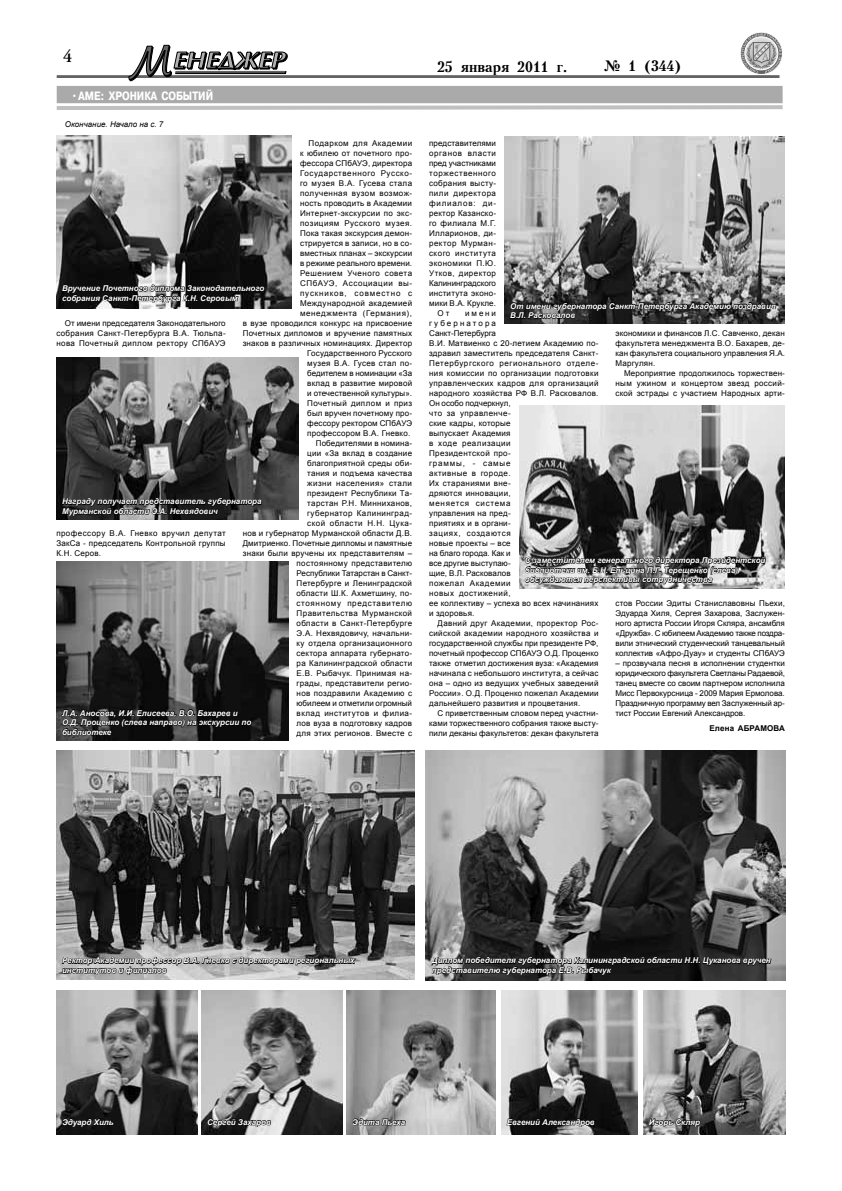
<style>
.page{position:relative;width:842px;height:1191px;background:#fff}
.page>*{position:absolute;margin:0;border:0;box-sizing:border-box;transform-origin:0 0}
.t1{font:600 18px "Adobe Garamond Pro";color:#000}
.t2{font:15px "Petersburg Bold Cyrillic";color:#000}
.t3{font:700 12px "Pragmatica Cond C";color:#fff}
.t4{font:8px/10px "Arial";letter-spacing:.03em;color:#000;text-align:justify}
.t5{font:italic 700 8px/9.6px "Arial";color:#fff}
.t6{font:8px "Arial";letter-spacing:.06em;color:#000}
.t7{font:8px "Arial";letter-spacing:.075em;color:#000}
.t8{font:italic 8px "Arial";color:#000}
.t9{font:8px "Arial";letter-spacing:-.005em;color:#000}
.t10{font:8px "Arial";color:#000}
.t11{font:8px "Arial";letter-spacing:.055em;color:#000}
.t12{font:8px "Arial";letter-spacing:.065em;color:#000}
.t13{font:700 8px "Arial";letter-spacing:.02em;color:#000}
.t14{font:8px "Arial";letter-spacing:.095em;color:#000}
</style>
<div class="page">
<div style="left:57px;top:86px;width:725px;height:17px;background:#aaa"></div>
<svg style="left:56px;top:103px;width:727px;height:7px"></svg>
<img style="left:56px;top:136px;width:236px;height:172px">
<img style="left:505px;top:137px;width:280px;height:187px">
<img style="left:56px;top:358px;width:243px;height:161px">
<img style="left:519px;top:406px;width:266px;height:182px">
<img style="left:426px;top:750px;width:360px;height:230px">
<img style="left:56px;top:990px;width:141px;height:144px">
<img style="left:201px;top:990px;width:141px;height:144px">
<img style="left:347px;top:990px;width:149px;height:144px">
<img style="left:501px;top:990px;width:137px;height:144px">
<img style="left:643px;top:990px;width:142px;height:144px">
<img style="left:56px;top:561px;width:232px;height:179px">
<img style="left:56px;top:750px;width:359px;height:229px">
<svg style="left:61px;top:282px;width:205px;height:26px;background:#2a2a2a"></svg>
<svg style="left:61px;top:497px;width:201px;height:22px;background:#242424"></svg>
<svg style="left:61px;top:708px;width:191px;height:28px;background:#161616"></svg>
<svg style="left:61px;top:954px;width:296px;height:24px;background:#888"></svg>
<svg style="left:61px;top:1117px;width:54px;height:12px"></svg>
<svg style="left:207px;top:1117px;width:65px;height:10px"></svg>
<svg style="left:352px;top:1117px;width:54px;height:9px"></svg>
<svg style="left:506px;top:1117px;width:90px;height:10px"></svg>
<svg style="left:648px;top:1117px;width:53px;height:10px"></svg>
<svg style="left:430px;top:954px;width:342px;height:24px;background:#292929"></svg>
<svg style="left:524px;top:554px;width:243px;height:33px;background:#595959"></svg>
<svg style="left:509px;top:300px;width:268px;height:19px;background:#2f2f2f"></svg>
<hr style="left:57px;top:75px;width:722px;height:3px;background:#636363">
<svg style="left:740px;top:32px;width:42px;height:42px"></svg>
<svg style="left:128px;top:45px;width:160px;height:36px"></svg>
<h1 class="t1" style="left:63px;top:46px;width:11px">4</h1>
<h3 class="t3" style="left:70px;top:89px;width:144px">•АМЕ: хроника событий</h3>
<p class="t8" style="left:65px;top:119px;width:100px">Окончание. Начало на с. 7</p>
<h2 class="t2" style="left:437px;top:58px;width:132px">25 января 2011 г.</h2>
<h2 class="t2" style="left:604px;top:57px;width:79px">№ 1 (344)</h2>
<p class="t4" style="left:243px;top:138px;width:171px;text-align:right">Подарком для Академии<br>к юбилею от почетного про-<br>фессора СПбАУЭ, директора<br>Государственного Русско-<br>го музея В.А. Гусева стала<br>полученная вузом возмож-<br>ность проводить в Академии<br>Интернет-экскурсии по экс-<br>позициям Русского музея.<br>Пока такая экскурсия демон-<br>стрируется в записи, но в со-<br>вместных планах – экскурсии<br>в режиме реального времени.<br>Решением Ученого совета<br>СПбАУЭ, Ассоциации вы-<br>пускников, совместно с<br>Международной академией менеджмента (Германия),<br>в вузе проводился конкурс на присвоение<br>Почетных дипломов и вручение памятных знаков в различных номинациях. Директор<br>Государственного Русского<br>музея В.А. Гусев стал по-<br>бедителем в номинации «За<br>вклад в развитие мировой<br>и отечественной культуры».<br>Почетный диплом и приз<br>был вручен почетному про-<br>фессору ректором СПбАУЭ<br>профессором В.А. Гневко.<br>Победителями в номина-<br>ции «За вклад в создание<br>благоприятной среды оби-<br>тания и подъема качества<br>жизни населения» стали<br>президент Республики Та-<br>тарстан Р.Н. Минниханов,<br>губернатор Калининград-<br>ской области Н.Н. Цука-<br>нов и губернатор Мурманской области Д.В.<br>Дмитриенко. Почетные дипломы и памятные знаки были вручены их представителям – постоянному представителю<br>Республики Татарстан в Санкт-<br>Петербурге и Ленинградской<br>области Ш.К. Ахметшину, по-<br>стоянному представителю<br>Правительства Мурманской<br>области в Санкт-Петербурге<br>Э.А. Нехвядовичу, начальни-<br>ку отдела организационного<br>сектора аппарата губернато-<br>ра Калининградской области<br>Е.В. Рыбачук. Принимая на-<br>грады, представители регио-<br>нов поздравили Академию с<br>юбилеем и отметили огромный<br>вклад институтов и филиа-<br>лов вуза в подготовку кадров<br>для этих регионов. Вместе с</p>
<p class="t4" style="left:429px;top:138px;width:68px">представителями</p>
<p class="t7" style="left:429px;top:147px;width:68px">органов власти</p>
<p class="t10" style="left:429px;top:157px;width:68px">пред участниками</p>
<p class="t7" style="left:429px;top:167px;width:68px">торжественного</p>
<p class="t4" style="left:429px;top:178px;width:68px">собрания высту-</p>
<p class="t12" style="left:429px;top:187px;width:68px">пили директора</p>
<p class="t14" style="left:429px;top:197px;width:68px">филиалов: ди-</p>
<p class="t4" style="left:429px;top:208px;width:68px">ректор Казанско-</p>
<p class="t4" style="left:429px;top:218px;width:68px">го филиала М.Г.</p>
<p class="t4" style="left:429px;top:228px;width:68px">Илларионов, ди-</p>
<p class="t6" style="left:429px;top:237px;width:68px">ректор Мурман-</p>
<p class="t6" style="left:429px;top:247px;width:68px">ского института</p>
<p class="t6" style="left:429px;top:257px;width:68px">экономики П.Ю.</p>
<p class="t11" style="left:429px;top:267px;width:68px">Утков, директор</p>
<p class="t9" style="left:429px;top:277px;width:68px">Калининградского</p>
<p class="t4" style="left:429px;top:288px;width:68px">института эконо-</p>
<p class="t4" style="left:429px;top:298px;width:68px">мики В.А. Крукле.</p>
<p class="t4" style="left:438px;top:308px;width:13px">От</p>
<p class="t5" style="left:62px;top:284px;width:204px">Вручение Почетного диплома Законодательного собрания Санкт-Петербурга К.Н. Серовым</p>
<p class="t5" style="left:510px;top:301px;width:267px">От имени губернатора Санкт-Петербурга Академию поздравил<br>В.Л. Расковалов</p>
<p class="t4" style="left:429px;top:308px;width:171px;text-align:left;text-indent:36px">имени<br>губернатора<br>Санкт-Петербурга<br>В.И. Матвиенко с 20-летием Академию по&shy;здравил заместитель председателя Санкт-<br>Петербургского регионального отделе&shy;ния комиссии по организации подготовки управленческих кадров для организаций народного хозяйства РФ В.Л. Расковалов.<br>Он особо подчеркнул,<br>что за управленче-<br>ские кадры, которые<br>выпускает Академия<br>в ходе реализации<br>Президентской про-<br>граммы, - самые<br>активные в городе.<br>Их стараниями вне-<br>дряются инновации,<br>меняется система<br>управления на пред-<br>приятиях и в органи-<br>зациях, создаются<br>новые проекты – все<br>на благо города. Как и<br>все другие выступаю-<br>щие, В.Л. Расковалов<br>пожелал Академии<br>новых достижений,<br>ее коллективу – успеха во всех начинаниях и здоровья.</p>
<p class="t4" style="left:429px;top:618px;width:171px;text-indent:9px">Давний друг Академии, проректор Рос&shy;сийской академии народного хозяйства и государственной службы при президенте РФ, почетный профессор СПбАУЭ О.Д. Проценко также отметил достижения вуза: «Академия начинала с небольшого института, а сейчас она – одно из ведущих учебных заведений России». О.Д. Проценко пожелал Академии дальнейшего развития и процветания.</p>
<p class="t4" style="left:429px;top:708px;width:171px;text-indent:9px">С приветственным словом перед участни&shy;ками торжественного собрания также высту&shy;пили деканы факультетов: декан факультета</p>
<p class="t4" style="left:56px;top:318px;width:171px;text-indent:8px">От имени председателя Законодательного собрания Санкт-Петербурга В.А. Тюльпа&shy;нова Почетный диплом ректору СПбАУЭ</p>
<p class="t4" style="left:615px;top:328px;width:171px">экономики и финансов Л.С. Савченко, декан факультета менеджмента В.О. Бахарев, де&shy;кан факультета социального управления Я.А.<br>Маргулян.</p>
<p class="t4" style="left:615px;top:368px;width:171px;text-indent:9px">Мероприятие продолжилось торжествен&shy;ным ужином и концертом звезд россий&shy;ской эстрады с участием Народных арти-</p>
<p class="t5" style="left:62px;top:497px;width:201px">Награду получает представитель губернатора<br>Мурманской области Э.А. Нехвядович</p>
<p class="t4" style="left:56px;top:528px;width:171px">профессору В.А. Гневко вручил депутат ЗакСа - председатель Контрольной группы К.Н. Серов.</p>
<p class="t5" style="left:525px;top:556px;width:242px">С заместителем генерального директора Президентской библиотеки им. Б.Н. Ельцина П.Г. Терещенко (слева) обсуждаются перспективы сотрудничества</p>
<p class="t4" style="left:615px;top:598px;width:171px">стов России Эдиты Станиславовны Пьехи, Эдуарда Хиля, Сергея Захарова, Заслужен&shy;ного артиста России Игоря Скляра, ансамбля «Дружба». С юбилеем Академию также поздра&shy;вили этнический студенческий танцевальный коллектив «Афро-Дуау» и студенты СПбАУЭ</p>
<p class="t4" style="left:615px;top:658px;width:171px">– прозвучала песня в исполнении студентки юридического факультета Светланы Радаевой, танец вместе со своим партнером исполнила Мисс Первокурсница - 2009 Мария Ермолова.<br>Праздничную программу вел Заслуженный ар&shy;тист России Евгений Александров.</p>
<p class="t13" style="left:709px;top:723px;width:77px">Елена АБРАМОВА</p>
<p class="t5" style="left:62px;top:708px;width:191px">Л.А. Аносова, И.И. Елисеева, В.О. Бахарев и<br>О.Д. Проценко (слева направо) на экскурсии по библиотеке</p>
<p class="t5" style="left:62px;top:956px;width:294px">Ректор Академии профессор В.А. Гневко с директорами региональных институтов и филиалов</p>
<p class="t5" style="left:432px;top:956px;width:340px">Диплом победителя губернатора Калининградской области Н.Н. Цуканова вручен представителю губернатора Е.В. Рыбачук</p>
<p class="t5" style="left:62px;top:1117px;width:53px">Эдуард Хиль</p>
<p class="t5" style="left:207px;top:1117px;width:65px">Сергей Захаров</p>
<p class="t5" style="left:352px;top:1117px;width:55px">Эдита Пьеха</p>
<p class="t5" style="left:507px;top:1117px;width:89px">Евгений Александров</p>
<p class="t5" style="left:649px;top:1117px;width:53px">Игорь Скляр</p>
</div>
